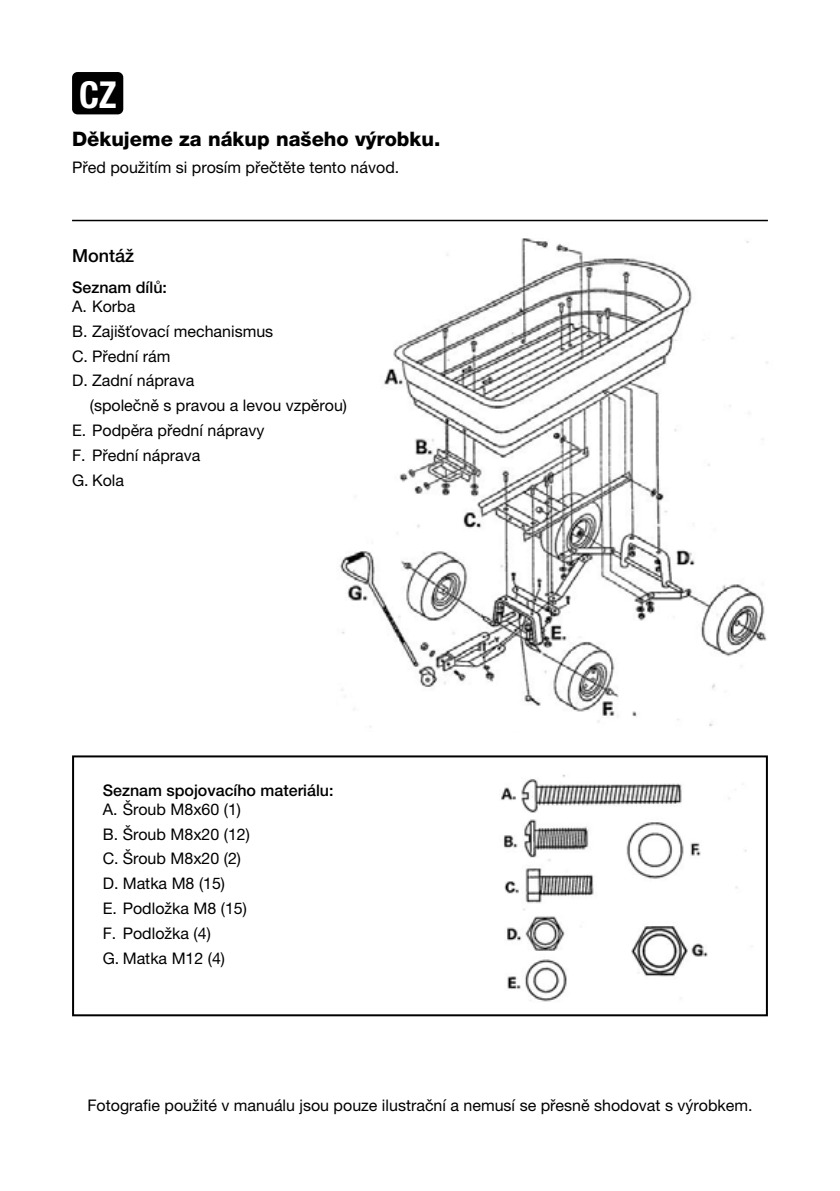
<style>
.page{position:relative;width:840px;height:1191px;background:#fff}
.page>*{position:absolute;margin:0;border:0;box-sizing:border-box;transform-origin:0 0}
.t1{font:700 condensed 37.2px "Helvetica Neue LT Pro";color:#fff}
.t2{font:800 20px "Helvetica Neue LT Pro";color:#000}
.t3{font:500 18px "Helvetica Neue LT Pro";color:#000}
.t4{font:16px/24.8px "Helvetica Neue LT Pro";color:#000}
.t5{font:500 16px "Helvetica Neue LT Pro";color:#000}
</style>
<div class="page">
<div style="left:72px;top:72px;width:51px;height:42px;background:#000;border-radius:5px"></div>
<img style="left:501px;top:774px;width:246px;height:228px">
<img style="left:340px;top:239px;width:428px;height:488px">
<div style="left:295px;top:294px;width:83px;height:134px;background:#fff"></div>
<div style="left:72px;top:755px;width:695px;height:261px;border:2px solid #000"></div>
<hr style="left:72px;top:220px;width:695px;height:1px;background:#000">
<h1 class="t1" style="left:79px;top:73px;width:39px">CZ</h1>
<p class="t2" style="left:72px;top:127px;width:369px">Děkujeme za nákup našeho výrobku.</p>
<p class="t4" style="left:72px;top:155px;width:328px">Před použitím si prosím přečtěte tento návod.</p>
<p class="t3" style="left:72px;top:245px;width:64px">Montáž</p>
<p class="t5" style="left:72px;top:277px;width:96px">Seznam dílů:</p>
<p class="t4" style="left:72px;top:293px;width:202px">A. Korba<br>B. Zajišťovací mechanismus<br>C. Přední rám<br>D. Zadní náprava</p>
<p class="t4" style="left:72px;top:393px;width:276px;text-indent:18px">(společně s pravou a levou vzpěrou)<br>E. Podpěra přední nápravy<br>F. Přední náprava<br>G. Kola</p>
<p class="t5" style="left:103px;top:780px;width:232px">Seznam spojovacího materiálu:</p>
<p class="t4" style="left:103px;top:796px;width:149px">A. Šroub M8x60 (1)<br>B. Šroub M8x20 (12)<br>C. Šroub M8x20 (2)<br>D. Matka M8 (15)<br>E. Podložka M8 (15)<br>F. Podložka (4)<br>G. Matka M12 (4)</p>
<p class="t4" style="left:87px;top:1092px;width:666px">Fotografie použité v manuálu jsou pouze ilustrační a nemusí se přesně shodovat s výrobkem.</p>
</div>
